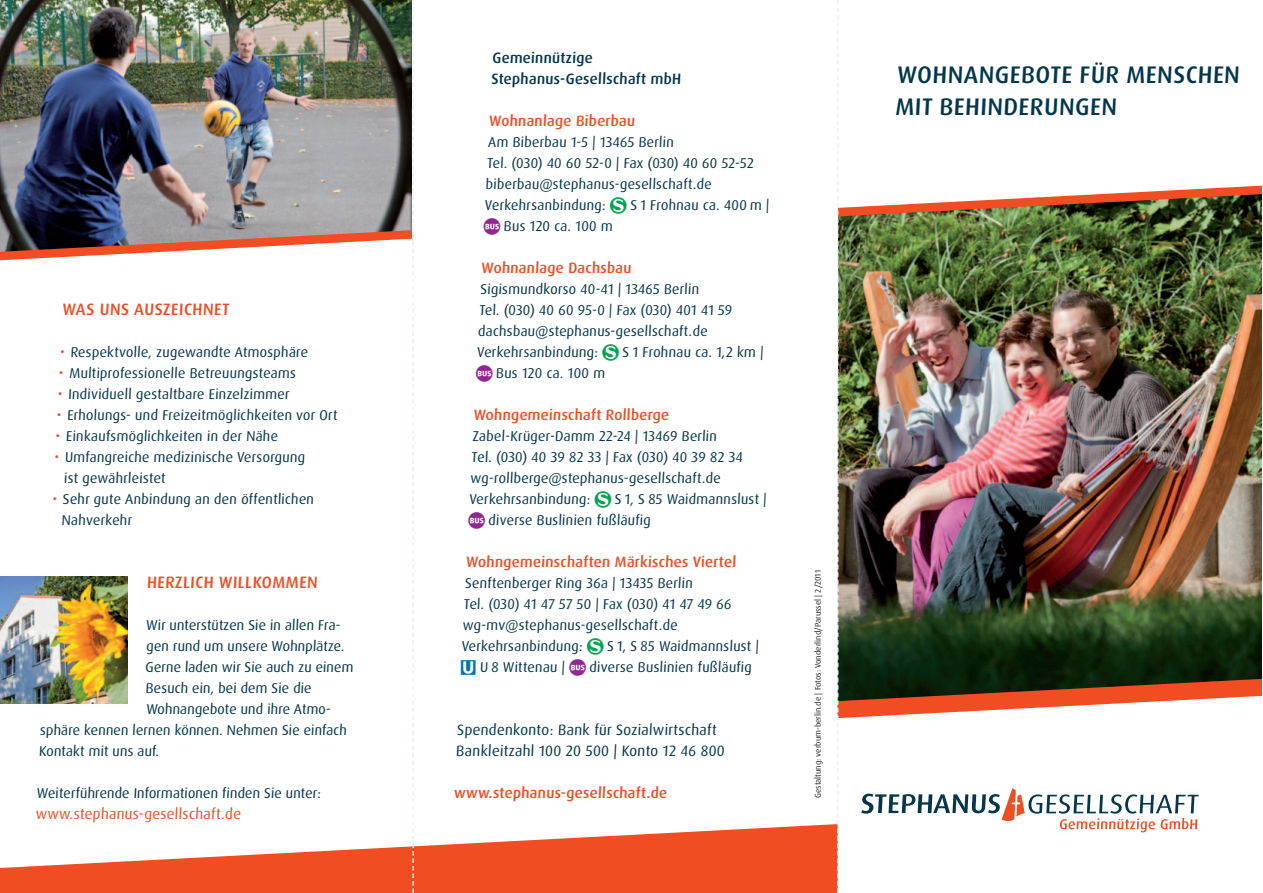
<style>
.page{position:relative;width:1263px;height:893px;background:#fff}
.page>*{position:absolute;margin:0;border:0;box-sizing:border-box;transform-origin:0 0}
.t1{font:500 24px/32px "Dax OT";color:#04374c}
.t2{font:500 16.5px "Dax OT";color:#f04d22}
.t3{font:500 15px "Dax OT";color:#f04d22}
.t4{font:15px/21px "Dax OT";color:#04374c}
.t5{font:500 15px/21px "Dax OT";color:#04374c}
.t6{font:15px "Dax OT";color:#f04d22}
.t7{font:14.25px/21px "Dax OT";color:#04374c}
.t8{font:8.25px "Dax OT";color:#231f20}
.s1{font-size:15px;color:#f04d22}
.s2{font-family:"BVG Produkt";font-size:15px;color:#00a54f}
.s3{font-family:"BVG Produkt";font-size:15px;color:#90268f}
.s4{font-family:"BVG Produkt";font-size:15px;color:#0073ae}
.s5{color:#231f20}
</style>
<div class="page">
<img style="left:0;top:0;width:412px;height:186px">
<img style="left:0;top:576px;width:128px;height:128px">
<svg style="left:0;top:824px;width:837px;height:69px;fill:#f04d22"></svg>
<img style="left:0;top:186px;width:412px;height:74px">
<svg style="left:412px;top:0;width:2px;height:893px"></svg>
<img style="left:837px;top:0;width:425px;height:893px">
<p class="t2" style="left:62px;top:299px;width:170px">WAS UNS AUSZEICHNET</p>
<p class="t7" style="left:60px;top:342px;width:251px"><span class="s1">•</span> Respektvolle, zugewandte Atmosphäre</p>
<p class="t7" style="left:59px;top:363px;width:240px"><span class="s1">•</span> Multiprofessionelle Betreuungsteams</p>
<p class="t7" style="left:58px;top:384px;width:234px"><span class="s1">•</span> Individuell gestaltbare Einzelzimmer</p>
<p class="t7" style="left:56px;top:405px;width:283px"><span class="s1">•</span> Erholungs- und Freizeitmöglichkeiten vor Ort</p>
<p class="t7" style="left:55px;top:426px;width:225px"><span class="s1">•</span> Einkaufsmöglichkeiten in der Nähe</p>
<p class="t7" style="left:64px;top:447px;width:244px;text-indent:-10px"><span class="s1">•</span> Umfangreiche medizinische Versorgung ist gewährleistet</p>
<p class="t7" style="left:62px;top:489px;width:255px;text-indent:-10px"><span class="s1">•</span> Sehr gute Anbindung an den öffentlichen<br>Nahverkehr</p>
<p class="t2" style="left:147px;top:572px;width:173px">HERZLICH WILLKOMMEN</p>
<p class="t7" style="left:146px;top:615px;width:197px">Wir unterstützen Sie in allen Fra-</p>
<p class="t7" style="left:146px;top:636px;width:201px">gen rund um unsere Wohnplätze.</p>
<p class="t7" style="left:145px;top:657px;width:211px">Gerne laden wir Sie auch zu einem</p>
<p class="t7" style="left:146px;top:678px;width:168px">Besuch ein, bei dem Sie die</p>
<p class="t7" style="left:146px;top:699px;width:187px">Wohnangebote und ihre Atmo-</p>
<p class="t7" style="left:40px;top:720px;width:309px">sphäre kennen lernen können. Nehmen Sie einfach</p>
<p class="t7" style="left:39px;top:741px;width:123px">Kontakt mit uns auf.</p>
<p class="t7" style="left:37px;top:783px;width:287px">Weiterführende Informationen finden Sie unter:</p>
<p class="t6" style="left:35px;top:804px;width:208px">www.stephanus-gesellschaft.de</p>
<p class="t5" style="left:491px;top:47px;width:192px">Gemeinnützige<br>Stephanus-Gesellschaft mbH</p>
<p class="t3" style="left:489px;top:111px;width:149px">Wohnanlage Biberbau</p>
<p class="t7" style="left:483px;top:132px;width:288px;text-indent:4px">Am Biberbau 1-5 | 13465 Berlin<br>Tel. (030) 40 60 52-0 | Fax (030) 40 60 52-52 biberbau@stephanus-gesellschaft.de Verkehrsanbindung: <span class="s2">S</span> S 1 Frohnau ca. 400 m | <span class="s3">B</span> Bus 120 ca. 100 m</p>
<p class="t3" style="left:481px;top:258px;width:153px">Wohnanlage Dachsbau</p>
<p class="t7" style="left:476px;top:279px;width:290px;text-indent:4px">Sigismundkorso 40-41 | 13465 Berlin<br>Tel. (030) 40 60 95-0 | Fax (030) 401 41 59 dachsbau@stephanus-gesellschaft.de Verkehrsanbindung: <span class="s2">S</span> S 1 Frohnau ca. 1,2 km | <span class="s3">B</span> Bus 120 ca. 100 m</p>
<p class="t3" style="left:473px;top:405px;width:198px">Wohngemeinschaft Rollberge</p>
<p class="t7" style="left:468px;top:426px;width:301px;text-indent:4px">Zabel-Krüger-Damm 22-24 | 13469 Berlin<br>Tel. (030) 40 39 82 33 | Fax (030) 40 39 82 34 wg-rollberge@stephanus-gesellschaft.de Verkehrsanbindung: <span class="s2">S</span> S 1, S 85 Waidmannslust | <span class="s3">B</span> diverse Buslinien fußläufig</p>
<p class="t3" style="left:466px;top:552px;width:273px">Wohngemeinschaften Märkisches Viertel</p>
<p class="t7" style="left:460px;top:573px;width:301px;text-indent:4px">Senftenberger Ring 36a | 13435 Berlin<br>Tel. (030) 41 47 57 50 | Fax (030) 41 47 49 66 wg-mv@stephanus-gesellschaft.de Verkehrsanbindung: <span class="s2">S</span> S 1, S 85 Waidmannslust | <span class="s4">U</span> U 8 Wittenau | <span class="s3">B</span> diverse Buslinien fußläufig</p>
<p class="t4" style="left:456px;top:719px;width:271px">Spendenkonto: Bank für Sozialwirtschaft<br>Bankleitzahl 100 20 500 <span class="s5">|</span> Konto 12 46 800</p>
<p class="t3" style="left:454px;top:783px;width:216px">www.stephanus-gesellschaft.de</p>
<p class="t8" style="left:813px;top:798px;width:230px;rotate:-90deg">Gestaltung: verbum-berlin.de | Fotos: Vonderlind/Parussel | 2/2011</p>
<h1 class="t1" style="left:895px;top:59px;width:348px">WOHNANGEBOTE FÜR MENSCHEN<br>MIT BEHINDERUNGEN</h1>
</div>
